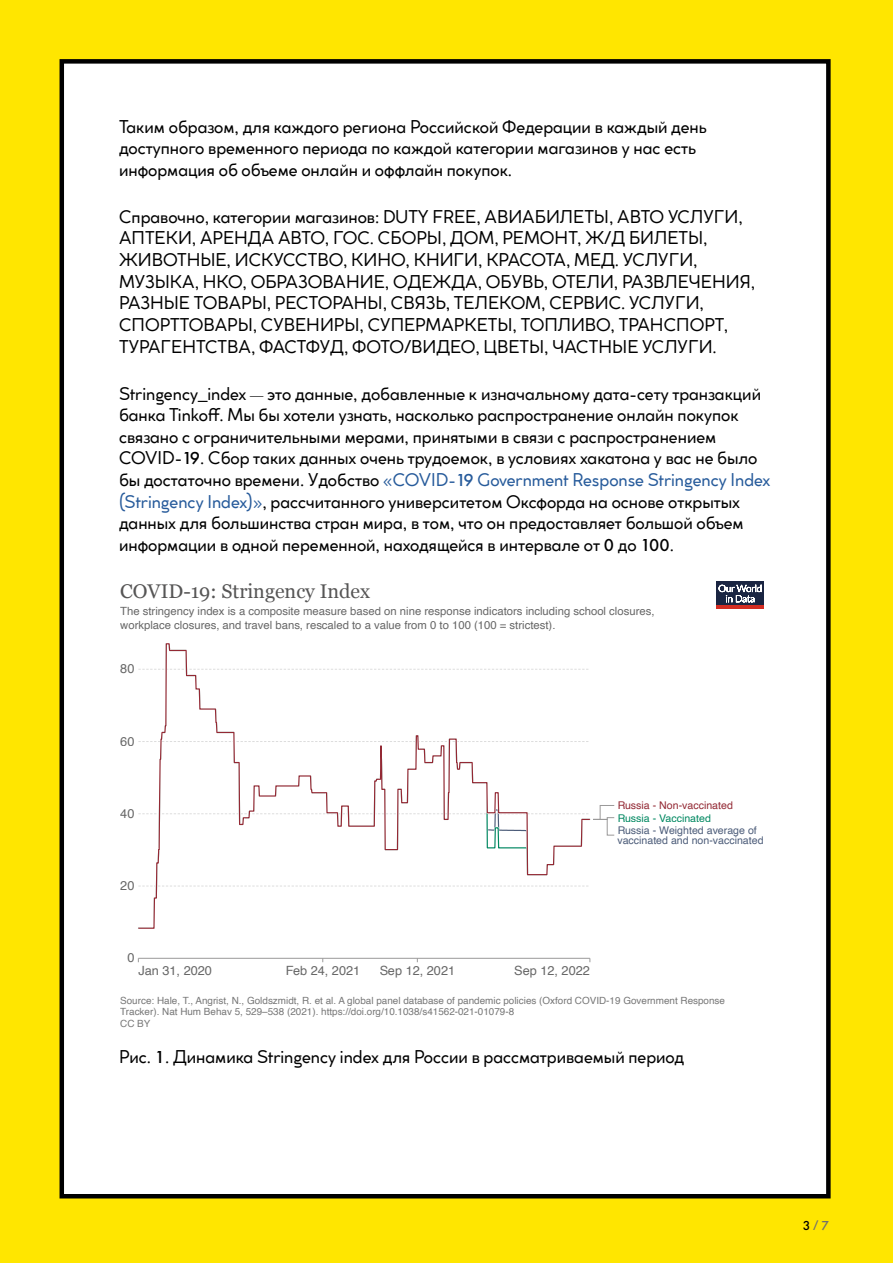
<style>
.page{position:relative;width:893px;height:1263px;background:#ffe600}
.page>*{position:absolute;margin:0;border:0;box-sizing:border-box;transform-origin:0 0}
.t1{font:19.8px "Georgia";color:#565555}
.t2{font:18px/21.6px "Cocogoose Classic Trial";color:#000}
.t3{font:500 13.5px "Futura New";color:#000}
.t4{font:12.75px "Helvetica";color:#676767}
.t5{font:11.25px/13.5px "Helvetica";color:#676767}
.t6{font:10.65px/10.6px "Helvetica";color:#4c5c79}
.t7{font:10.65px "Helvetica";color:#932934}
.t8{font:10.65px "Helvetica";color:#008861}
.t9{font:9.9px/10.9px "Helvetica";color:#777}
.s1{font-family:"Futura New";font-weight:500}
.s2{color:#275b9b}
.s3{font-family:"Futura New";font-weight:500;color:#275b9b}
.s4{font-family:"Cocogoose Classic Trial";font-weight:400;color:#706f6f}
.s5{color:#706f6f}
</style>
<div class="page">
<div style="left:62px;top:61px;width:766px;height:1135px;background:#fff"></div>
<div style="left:60px;top:59px;width:771px;height:1139px;border:4px solid #000"></div>
<div style="left:716px;top:581px;width:48px;height:25px;background:#1a2542"></div>
<svg style="left:719px;top:585px;width:42px;height:17px"></svg>
<hr style="left:716px;top:605px;width:48px;height:3px;background:#d42c21">
<hr style="left:138px;top:958px;width:452px;height:1px;background:#9a9999">
<svg style="left:593px;top:805px;width:22px;height:19px"></svg>
<svg style="left:138px;top:643px;width:453px;height:286px"></svg>
<p class="t2" style="left:119px;top:115px;width:589px">Таким образом, для каждого региона Российской Федерации в каждый день доступного временного периода по каждой категории магазинов у нас есть информация об объеме онлайн и оффлайн покупок.</p>
<p class="t2" style="left:119px;top:205px;width:638px">Справочно, категории магазинов: DUTY FREE, АВИАБИЛЕТЫ, АВТО УСЛУГИ, АПТЕКИ, АРЕНДА АВТО, ГОС. СБОРЫ, ДОМ, РЕМОНТ, Ж/Д БИЛЕТЫ, ЖИВОТНЫЕ, ИСКУССТВО, КИНО, КНИГИ, КРАСОТА, МЕД. УСЛУГИ, МУЗЫКА, НКО, ОБРАЗОВАНИЕ, ОДЕЖДА, ОБУВЬ, ОТЕЛИ, РАЗВЛЕЧЕНИЯ, РАЗНЫЕ ТОВАРЫ, РЕСТОРАНЫ, СВЯЗЬ, ТЕЛЕКОМ, СЕРВИС. УСЛУГИ, СПОРТТОВАРЫ, СУВЕНИРЫ, СУПЕРМАРКЕТЫ, ТОПЛИВО, ТРАНСПОРТ, ТУРАГЕНТСТВА, ФАСТФУД, ФОТО/ВИДЕО, ЦВЕТЫ, ЧАСТНЫЕ УСЛУГИ.</p>
<p class="t2" style="left:119px;top:382px;width:653px">Stringency_index — это данные, добавленные к изначальному дата-сету транзакций банка Tinkoff. Мы бы хотели узнать, насколько распространение онлайн покупок связано с ограничительными мерами, принятыми в связи с распространением COVID-<span class="s1">19</span>. Сбор таких данных очень трудоемок, в условиях хакатона у вас не было бы достаточно времени. Удобство <span class="s2">«COVID-</span><span class="s3">19</span> <span class="s2">Government Response Stringency Index (Stringency Index)»</span>, рассчитанного университетом Оксфорда на основе открытых данных для большинства стран мира, в том, что он предоставляет большой объем информации в одной переменной, находящейся в интервале от <span class="s1">0</span> до <span class="s1">100</span>.</p>
<p class="t1" style="left:120px;top:577px;width:251px">COVID-19: Stringency Index</p>
<p class="t5" style="left:120px;top:605px;width:536px">The stringency index is a composite measure based on nine response indicators including school closures, workplace closures, and travel bans, rescaled to a value from 0 to 100 (100 = strictest).</p>
<p class="t4" style="left:120px;top:659px;width:16px">80</p>
<p class="t4" style="left:120px;top:731px;width:16px">60</p>
<p class="t4" style="left:120px;top:803px;width:16px">40</p>
<p class="t4" style="left:120px;top:876px;width:16px">20</p>
<p class="t4" style="left:127px;top:948px;width:9px">0</p>
<p class="t4" style="left:138px;top:961px;width:75px">Jan 31, 2020</p>
<p class="t4" style="left:285px;top:961px;width:76px">Feb 24, 2021</p>
<p class="t4" style="left:379px;top:961px;width:77px">Sep 12, 2021</p>
<p class="t4" style="left:514px;top:961px;width:77px">Sep 12, 2022</p>
<p class="t7" style="left:617px;top:797px;width:117px">Russia - Non-vaccinated</p>
<p class="t8" style="left:617px;top:810px;width:95px">Russia - Vaccinated</p>
<p class="t6" style="left:617px;top:825px;width:148px">Russia - Weighted average of vaccinated and non-vaccinated</p>
<p class="t9" style="left:120px;top:995px;width:606px">Source: Hale, T., Angrist, N., Goldszmidt, R. et al. A global panel database of pandemic policies (Oxford COVID-19 Government Response<br>Tracker). Nat Hum Behav 5, 529–538 (2021). https://doi.org/10.1038/s41562-021-01079-8</p>
<p class="t9" style="left:120px;top:1018px;width:32px">CC BY</p>
<p class="t2" style="left:119px;top:1045px;width:567px">Рис. <span class="s1">1</span>. Динамика Stringency index для России в рассматриваемый период</p>
<p class="t3" style="left:803px;top:1217px;width:28px">3 <span class="s4">/</span> <span class="s5">7</span></p>
</div>
